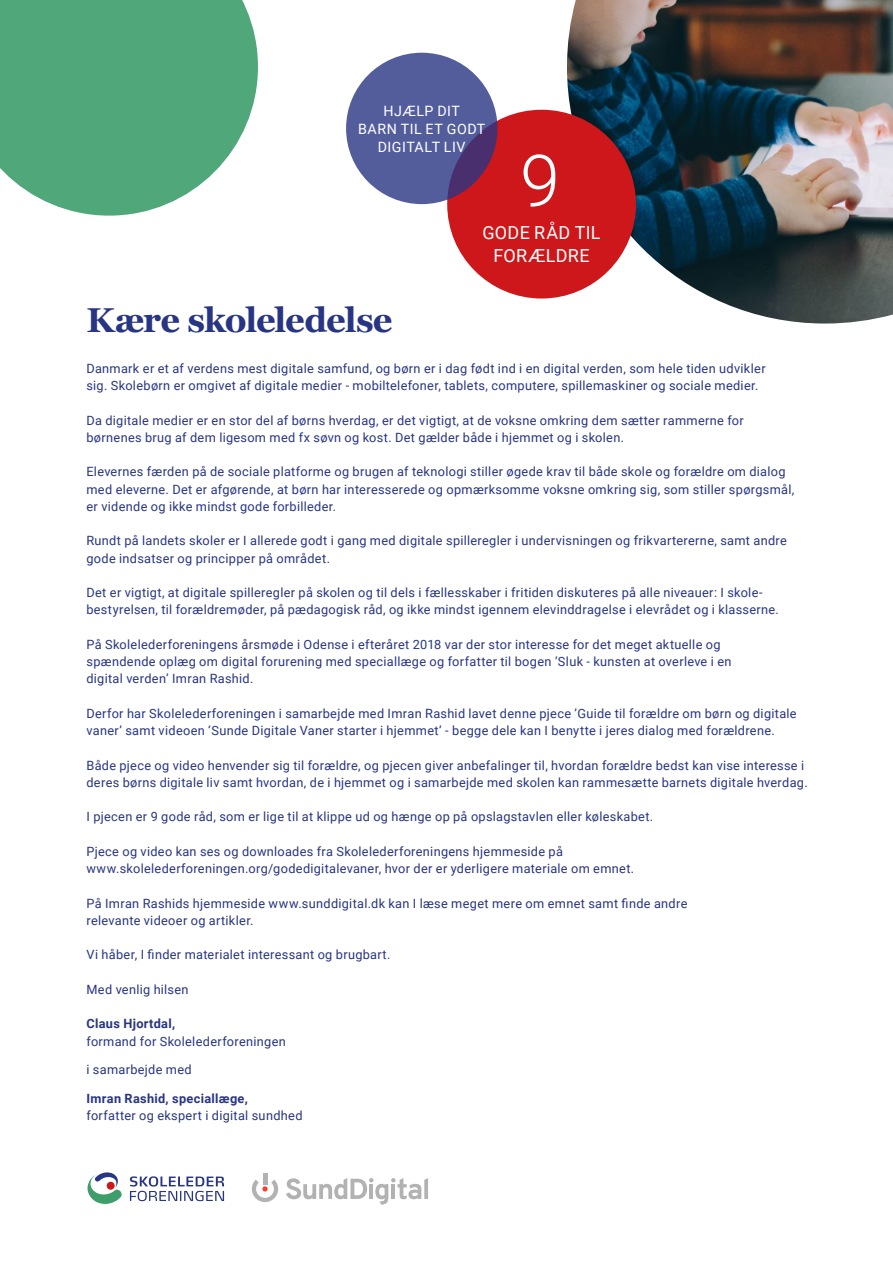
<style>
.page{position:relative;width:893px;height:1263px;background:#fff}
.page>*{position:absolute;margin:0;border:0;box-sizing:border-box;transform-origin:0 0}
.t1{font:300 72px "Roboto";color:#fff}
.t2{font:700 34.5px "Georgia";letter-spacing:-.03em;color:#283583}
.t3{font:18px/22.5px "Roboto";letter-spacing:.015em;color:#fff;text-align:center}
.t4{font:14.25px/18px "Roboto";letter-spacing:.04em;color:#fff;text-align:center}
.t5{font:12.75px/17.2px "Roboto";letter-spacing:.025em;color:#283583}
.t6{font:700 12.75px "Roboto";letter-spacing:.025em;color:#283583}
</style>
<div class="page">
<img style="left:567px;top:0;width:326px;height:324px">
<hr style="left:263px;top:1173px;width:4px;height:11px;background:#b3b2b2">
<svg style="left:286px;top:1178px;width:142px;height:27px"></svg>
<svg style="left:252px;top:1179px;width:26px;height:23px"></svg>
<svg style="left:87px;top:1172px;width:35px;height:32px"></svg>
<svg style="left:130px;top:1176px;width:94px;height:25px"></svg>
<div style="left:447px;top:110px;width:189px;height:188px;background:#cd171a;border-radius:50%"></div>
<svg style="left:346px;top:53px;width:151px;height:151px;fill:#535d9b"></svg>
<svg style="left:0;top:0;width:258px;height:216px;fill:#50a77a"></svg>
<p class="t4" style="left:358px;top:101px;width:129px">HJÆLP DIT<br>BARN TIL ET GODT<br>DIGITALT LIV</p>
<h1 class="t1" style="left:520px;top:130px;width:41px">9</h1>
<h3 class="t3" style="left:482px;top:221px;width:120px">GODE RÅD TIL<br>FORÆLDRE</h3>
<h2 class="t2" style="left:86px;top:294px;width:308px">Kære skoleledelse</h2>
<p class="t5" style="left:86px;top:359px;width:681px">Danmark er et af verdens mest digitale samfund, og børn er i dag født ind i en digital verden, som hele tiden udvikler sig. Skolebørn er omgivet af digitale medier - mobiltelefoner, tablets, computere, spillemaskiner og sociale medier.</p>
<p class="t5" style="left:86px;top:411px;width:659px">Da digitale medier er en stor del af børns hverdag, er det vigtigt, at de voksne omkring dem sætter rammerne for børnenes brug af dem ligesom med fx søvn og kost. Det gælder både i hjemmet og i skolen.</p>
<p class="t5" style="left:86px;top:463px;width:709px">Elevernes færden på de sociale platforme og brugen af teknologi stiller øgede krav til både skole og forældre om dialog med eleverne. Det er afgørende, at børn har interesserede og opmærksomme voksne omkring sig, som stiller spørgsmål, er vidende og ikke mindst gode forbilleder.</p>
<p class="t5" style="left:86px;top:532px;width:702px">Rundt på landets skoler er I allerede godt i gang med digitale spilleregler i undervisningen og frikvartererne, samt andre gode indsatser og principper på området.</p>
<p class="t5" style="left:86px;top:583px;width:694px">Det er vigtigt, at digitale spilleregler på skolen og til dels i fællesskaber i fritiden diskuteres på alle niveauer: I skole&shy;bestyrelsen, til forældremøder, på pædagogisk råd, og ikke mindst igennem elevinddragelse i elevrådet og i klasserne.</p>
<p class="t5" style="left:86px;top:635px;width:646px">På Skolelederforeningens årsmøde i Odense i efteråret 2018 var der stor interesse for det meget aktuelle og spændende oplæg om digital forurening med speciallæge og forfatter til bogen ’Sluk - kunsten at overleve i en digital verden’ Imran Rashid.</p>
<p class="t5" style="left:86px;top:704px;width:712px">Derfor har Skolelederforeningen i samarbejde med Imran Rashid lavet denne pjece ’Guide til forældre om børn og digitale vaner’ samt videoen ‘Sunde Digitale Vaner starter i hjemmet’ - begge dele kan I benytte i jeres dialog med forældrene.</p>
<p class="t5" style="left:86px;top:756px;width:723px">Både pjece og video henvender sig til forældre, og pjecen giver anbefalinger til, hvordan forældre bedst kan vise interesse i deres børns digitale liv samt hvordan, de i hjemmet og i samarbejde med skolen kan rammesætte barnets digitale hverdag.</p>
<p class="t5" style="left:86px;top:808px;width:568px">I pjecen er 9 gode råd, som er lige til at klippe ud og hænge op på opslagstavlen eller køleskabet.</p>
<p class="t5" style="left:86px;top:842px;width:549px">Pjece og video kan ses og downloades fra Skolelederforeningens hjemmeside på www.skolelederforeningen.org/godedigitalevaner, hvor der er yderligere materiale om emnet.</p>
<p class="t5" style="left:86px;top:894px;width:602px">På Imran Rashids hjemmeside www.sunddigital.dk kan I læse meget mere om emnet samt finde andre relevante videoer og artikler.</p>
<p class="t5" style="left:86px;top:946px;width:305px">Vi håber, I finder materialet interessant og brugbart.</p>
<p class="t5" style="left:86px;top:980px;width:104px">Med venlig hilsen</p>
<p class="t6" style="left:86px;top:1015px;width:90px">Claus Hjortdal,</p>
<p class="t5" style="left:86px;top:1032px;width:201px">formand for Skolelederforeningen</p>
<p class="t5" style="left:86px;top:1060px;width:107px">i samarbejde med</p>
<p class="t6" style="left:86px;top:1089px;width:163px">Imran Rashid, speciallæge,</p>
<p class="t5" style="left:86px;top:1106px;width:218px">forfatter og ekspert i digital sundhed</p>
</div>
